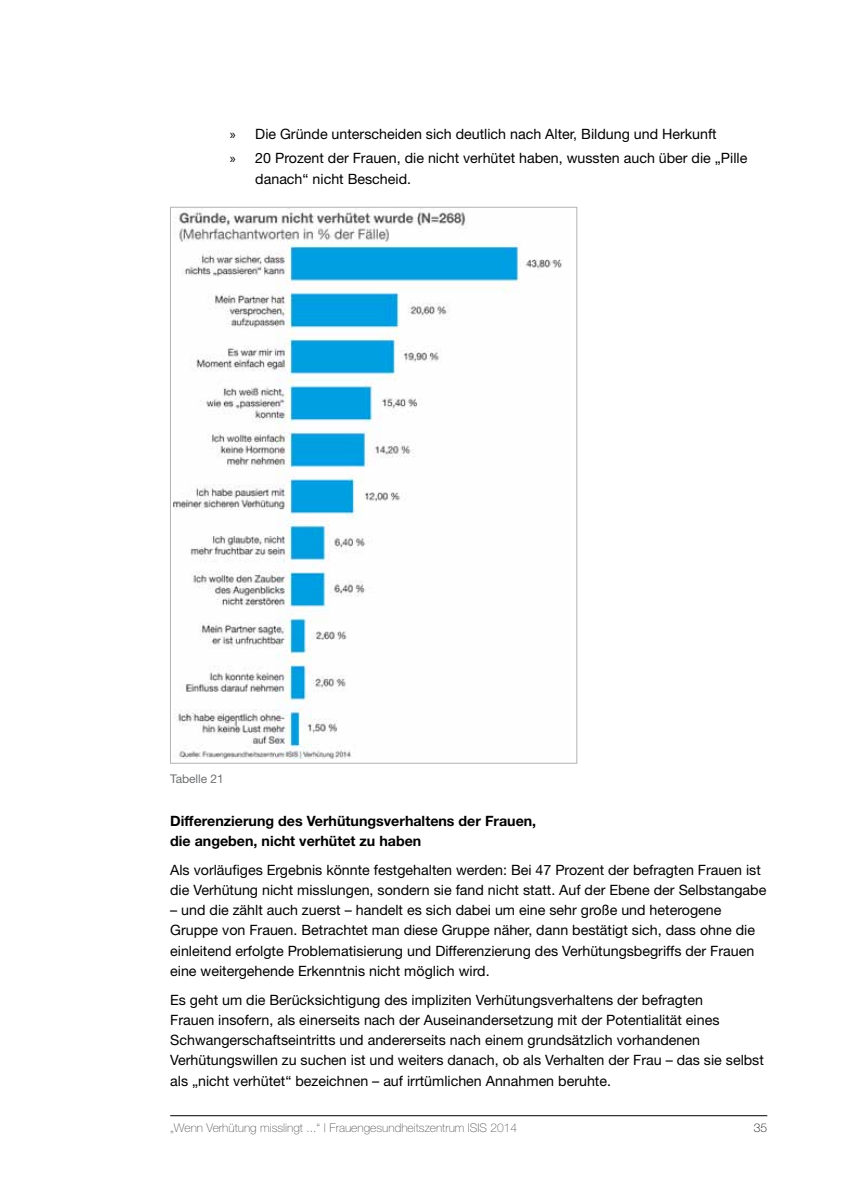
<style>
.page{position:relative;width:851px;height:1191px;background:#fff}
.page>*{position:absolute;margin:0;border:0;box-sizing:border-box;transform-origin:0 0}
.t1{font:14.25px/20.2px "Helvetica Neue";color:#000}
.t2{font:700 14.25px/20.2px "Helvetica Neue";color:#000}
.t3{font:100 12px "Helvetica Neue";color:#58585a}
.t4{font:12px "Helvetica Neue";letter-spacing:-.005em;color:#707172}
.t5{font:100 12px "Helvetica Neue";color:#000}
.s1{font-family:"Myriad Pro"}
</style>
<div class="page">
<hr style="left:170px;top:1115px;width:597px;height:1px;background:#000">
<img style="left:174px;top:209px;width:388px;height:549px">
<p class="t1" style="left:230px;top:121px;width:519px;line-height:24.5px"><span class="s1">»</span> Die Gründe unterscheiden sich deutlich nach Alter, Bildung und Herkunft<br><span class="s1">»</span> 20 Prozent der Frauen, die nicht verhütet haben, wussten auch über die „Pille</p>
<p class="t1" style="left:255px;top:168px;width:157px">danach“ nicht Bescheid.</p>
<p class="t4" style="left:170px;top:771px;width:55px">Tabelle 21</p>
<p class="t2" style="left:170px;top:810px;width:367px">Differenzierung des Verhütungsverhaltens der Frauen, die angeben, nicht verhütet zu haben</p>
<p class="t1" style="left:170px;top:859px;width:597px">Als vorläufiges Ergebnis könnte festgehalten werden: Bei 47 Prozent der befragten Frauen ist die Verhütung nicht misslungen, sondern sie fand nicht statt. Auf der Ebene der Selbstangabe</p>
<p class="t1" style="left:170px;top:899px;width:586px">– und die zählt auch zuerst – handelt es sich dabei um eine sehr große und heterogene Gruppe von Frauen. Betrachtet man diese Gruppe näher, dann bestätigt sich, dass ohne die einleitend erfolgte Problematisierung und Differenzierung des Verhütungsbegriffs der Frauen eine weitergehende Erkenntnis nicht möglich wird.</p>
<p class="t1" style="left:170px;top:989px;width:595px">Es geht um die Berücksichtigung des impliziten Verhütungsverhaltens der befragten<br>Frauen insofern, als einerseits nach der Auseinandersetzung mit der Potentialität eines Schwangerschaftseintritts und andererseits nach einem grundsätzlich vorhandenen Verhütungswillen zu suchen ist und weiters danach, ob als Verhalten der Frau – das sie selbst als „nicht verhütet“ bezeichnen – auf irrtümlichen Annahmen beruhte.</p>
<p class="t3" style="left:170px;top:1121px;width:348px">„Wenn Verhütung misslingt ...“ | Frauengesundheitszentrum ISIS 2014</p>
<p class="t5" style="left:753px;top:1121px;width:15px">35</p>
</div>
